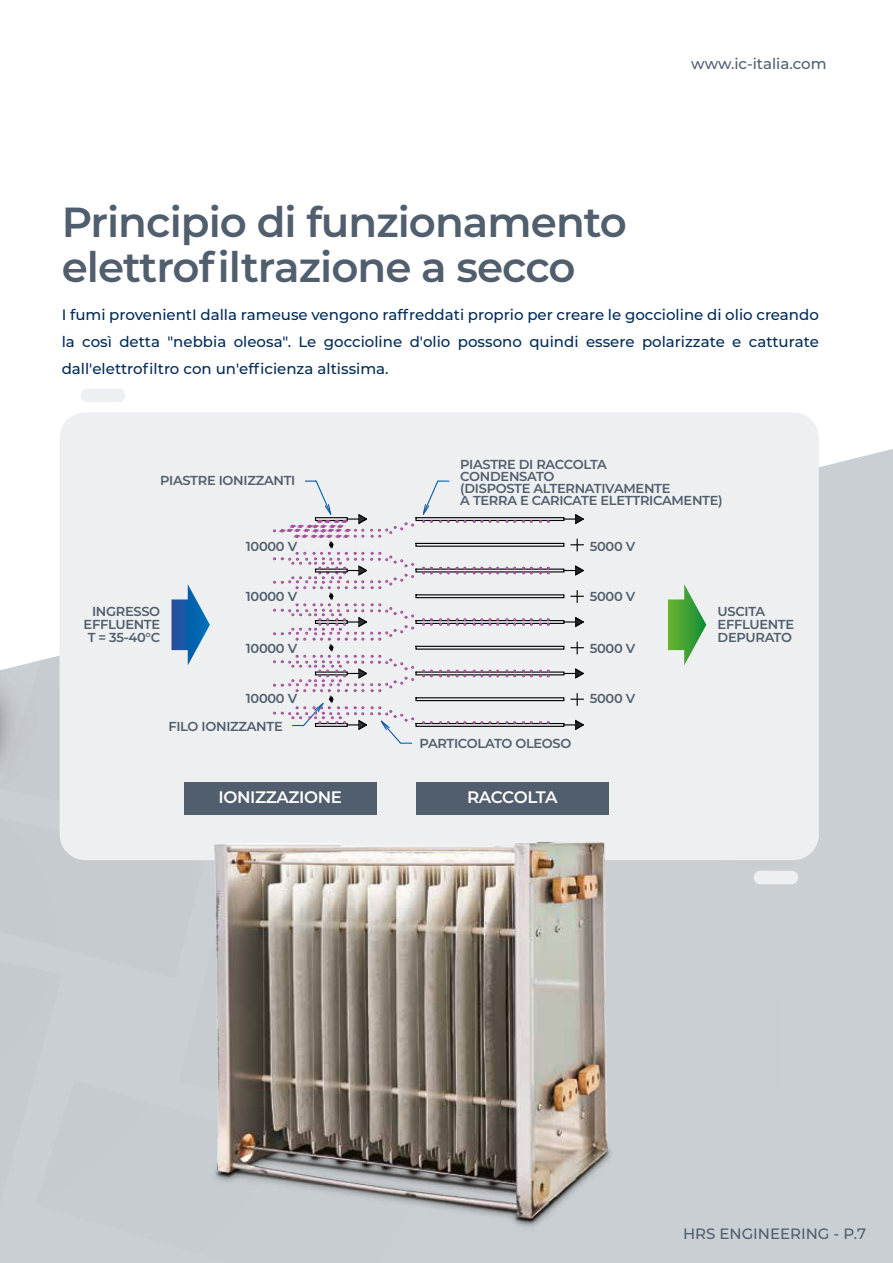
<style>
.page{position:relative;width:893px;height:1263px;background:#fff}
.page>*{position:absolute;margin:0;border:0;box-sizing:border-box;transform-origin:0 0}
.t1{font:600 42px/45px "Montserrat";letter-spacing:-.025em;color:#505e6d}
.t2{font:600 16.65px "Montserrat";letter-spacing:-.025em;color:#fff}
.t3{font:500 15px/27px "Montserrat";color:#002a58;text-align:justify}
.t4{font:500 15px "Montserrat";color:#505e6d}
.t5{font:600 13.05px/13px "Montserrat";letter-spacing:-.025em;color:#505e6d}
</style>
<div class="page">
<div style="left:800px;top:449px;width:93px;height:814px;background:#cacfd3"></div>
<div style="left:0;top:655px;width:800px;height:608px;background:#cacfd3"></div>
<div style="left:60px;top:412px;width:759px;height:448px;background:#edeff0;border-radius:26px"></div>
<div style="left:754px;top:871px;width:44px;height:13px;background:#edeff0;border-radius:7px"></div>
<div style="left:81px;top:389px;width:44px;height:13px;background:#edeff0;border-radius:7px"></div>
<svg style="left:172px;top:584px;width:38px;height:81px"></svg>
<svg style="left:273px;top:480px;width:311px;height:264px"></svg>
<svg style="left:668px;top:584px;width:38px;height:81px"></svg>
<div style="left:184px;top:782px;width:193px;height:32px;background:#505e6d"></div>
<div style="left:416px;top:782px;width:193px;height:32px;background:#505e6d"></div>
<img style="left:0;top:655px;width:36px;height:376px">
<img style="left:183px;top:814px;width:458px;height:437px">
<h1 class="t1" style="left:62px;top:198px;width:567px">Principio di funzionamento elettrofiltrazione a secco</h1>
<p class="t4" style="left:691px;top:53px;width:137px">www.ic-italia.com</p>
<p class="t3" style="left:62px;top:301px;width:759px">I fumi provenientI dalla rameuse vengono raffreddati proprio per creare le goccioline di olio creando la così detta "nebbia oleosa". Le goccioline d'olio possono quindi essere polarizzate e catturate dall'elettrofiltro con un'efficienza altissima.</p>
<p class="t5" style="left:160px;top:473px;width:137px">PIASTRE IONIZZANTI</p>
<p class="t5" style="left:246px;top:539px;width:53px">10000 V</p>
<p class="t5" style="left:246px;top:589px;width:53px">10000 V</p>
<p class="t5" style="left:460px;top:458px;width:264px;line-height:11.7px">PIASTRE DI RACCOLTA<br>CONDENSATO<br>(DISPOSTE ALTERNATIVAMENTE<br>A TERRA E CARICATE ELETTRICAMENTE)</p>
<p class="t5" style="left:590px;top:539px;width:47px">5000 V</p>
<p class="t5" style="left:590px;top:589px;width:47px">5000 V</p>
<p class="t5" style="left:84px;top:605px;width:78px;text-align:right">INGRESSO<br>EFFLUENTE<br>T = 35-40°C</p>
<p class="t5" style="left:718px;top:605px;width:78px">USCITA<br>EFFLUENTE<br>DEPURATO</p>
<p class="t5" style="left:590px;top:641px;width:47px">5000 V</p>
<p class="t5" style="left:246px;top:641px;width:53px">10000 V</p>
<p class="t5" style="left:246px;top:691px;width:53px">10000 V</p>
<p class="t5" style="left:168px;top:719px;width:116px">FILO IONIZZANTE</p>
<p class="t5" style="left:419px;top:736px;width:154px">PARTICOLATO OLEOSO</p>
<p class="t2" style="left:218px;top:785px;width:125px">IONIZZAZIONE</p>
<p class="t2" style="left:467px;top:785px;width:92px">RACCOLTA</p>
<p class="t5" style="left:590px;top:691px;width:47px">5000 V</p>
<p class="t4" style="left:683px;top:1223px;width:184px">HRS ENGINEERING - P.7</p>
</div>
